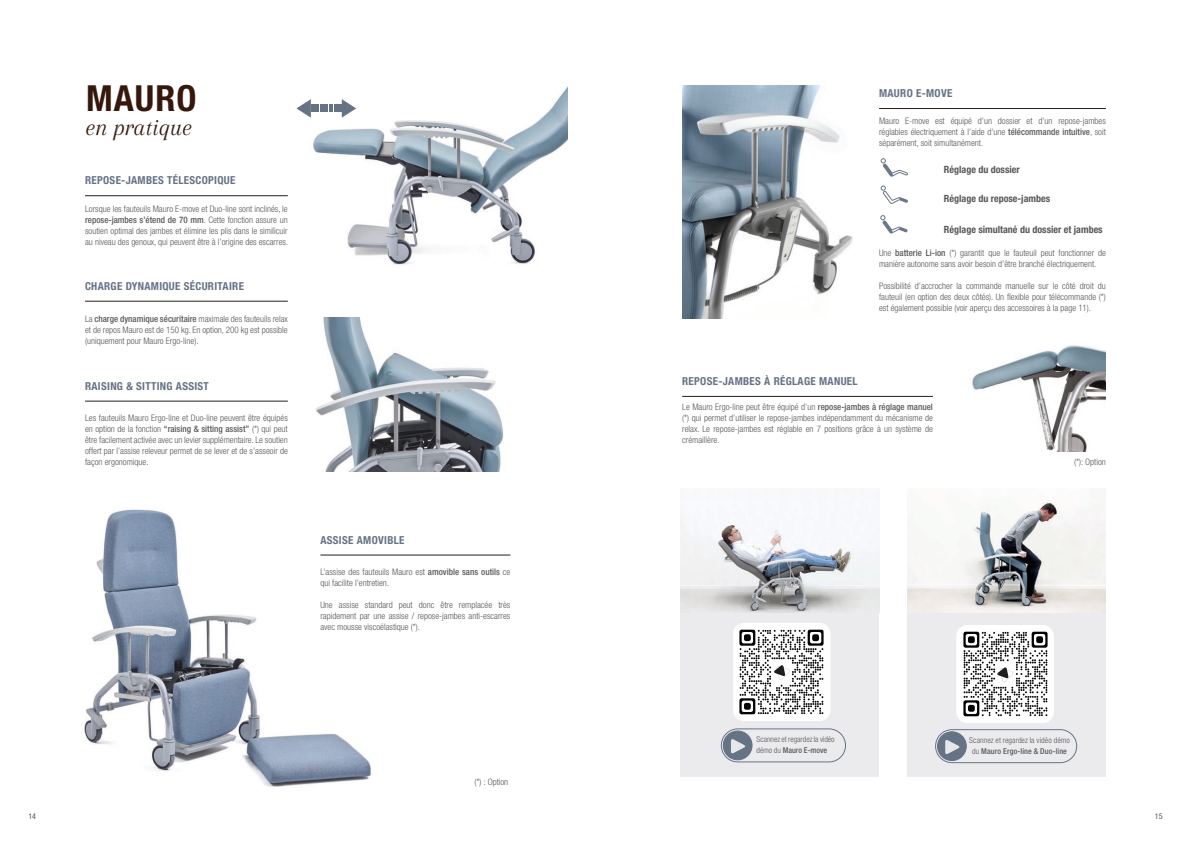
<style>
.page{position:relative;width:1191px;height:842px;background:#fff}
.page>*{position:absolute;margin:0;border:0;box-sizing:border-box;transform-origin:0 0}
.t1{font:700 condensed 36px "Helvetica Neue LT Std";letter-spacing:.03em;color:#35180b}
.t2{font:italic 24px "Arapey";color:#35180b}
.t3{font:700 condensed 11px "Helvetica Neue LT Std";letter-spacing:.03em;color:#667385}
.t4{font:700 condensed 10px "Helvetica Neue LT Std";color:#57585a}
.lopende_tekst{font:300 condensed 9px/11px "Helvetica Neue LT Std";color:#57585a;text-align:justify}
.Body_3{font:300 condensed 8px/11px "Helvetica Neue LT Std";letter-spacing:.005em;color:#57585a}
.t5{font:condensed 8px "Helvetica Neue LT Std";color:#57585a}
.s1{font-weight:500}
</style>
<div class="page">
<div style="left:680px;top:612px;width:199px;height:164px;background:#e6e7e9"></div>
<div style="left:907px;top:612px;width:199px;height:164px;background:#e6e7e9"></div>
<img style="left:316px;top:317px;width:188px;height:154px">
<img style="left:261px;top:87px;width:306px;height:178px">
<svg style="left:342px;top:99px;width:14px;height:19px"></svg>
<div style="left:334px;top:105px;width:8px;height:7px;background:#667385"></div>
<svg style="left:320px;top:105px;width:12px;height:7px"></svg>
<div style="left:311px;top:105px;width:8px;height:7px;background:#667385"></div>
<svg style="left:296px;top:99px;width:15px;height:19px"></svg>
<img style="left:84px;top:509px;width:374px;height:278px">
<img style="left:682px;top:85px;width:171px;height:233px">
<img style="left:972px;top:345px;width:134px;height:107px">
<img style="left:907px;top:494px;width:199px;height:118px">
<img style="left:680px;top:495px;width:199px;height:117px">
<img style="left:733px;top:623px;width:97px;height:98px">
<div style="left:772px;top:661px;width:19px;height:22px;background:#fff"></div>
<svg style="left:774px;top:665px;width:15px;height:15px"></svg>
<img style="left:956px;top:625px;width:98px;height:98px">
<div style="left:995px;top:663px;width:19px;height:22px;background:#fff"></div>
<svg style="left:997px;top:667px;width:16px;height:15px"></svg>
<hr style="left:85px;top:401px;width:203px;height:1px;background:#231f20">
<hr style="left:85px;top:196px;width:203px;height:1px;background:#231f20">
<hr style="left:320px;top:555px;width:190px;height:1px;background:#231f20">
<hr style="left:682px;top:396px;width:251px;height:1px;background:#231f20">
<div style="left:723px;top:731px;width:29px;height:29px;background:#667385;border-radius:50%"></div>
<div style="left:723px;top:730px;width:29px;height:30px;border:1px solid #667385;border-radius:50%"></div>
<div style="left:721px;top:728px;width:125px;height:34px;border:1px solid #667385;border-radius:17px"></div>
<svg style="left:731px;top:739px;width:14px;height:15px"></svg>
<div style="left:937px;top:732px;width:29px;height:28px;background:#667385;border-radius:50%"></div>
<div style="left:937px;top:731px;width:29px;height:30px;border:1px solid #667385;border-radius:50%"></div>
<div style="left:935px;top:729px;width:142px;height:34px;border:1px solid #667385;border-radius:17px"></div>
<svg style="left:945px;top:740px;width:14px;height:14px"></svg>
<hr style="left:879px;top:108px;width:227px;height:1px;background:#231f20">
<hr style="left:85px;top:301px;width:203px;height:1px;background:#231f20">
<svg style="left:880px;top:158px;width:28px;height:19px"></svg>
<svg style="left:880px;top:186px;width:28px;height:18px"></svg>
<svg style="left:880px;top:215px;width:28px;height:19px"></svg>
<p class="t1" style="left:86px;top:76px;width:112px">MAURO</p>
<p class="t2" style="left:86px;top:114px;width:108px">en pratique</p>
<p class="t3" style="left:85px;top:174px;width:152px">REPOSE-JAMBES TÉLESCOPIQUE</p>
<p class="lopende_tekst" style="left:85px;top:203px;width:205px">Lorsque les fauteuils Mauro E-move et Duo-line sont inclinés, le <span class="s1">repose-jambes s’étend de 70 mm</span>. Cette fonction assure un soutien optimal des jambes et élimine les plis dans le similicuir au niveau des genoux, qui peuvent être à l’origine des escarres.</p>
<p class="t3" style="left:85px;top:279px;width:160px">CHARGE DYNAMIQUE SÉCURITAIRE</p>
<p class="lopende_tekst" style="left:85px;top:313px;width:204px">La <span class="s1">charge dynamique sécuritaire</span> maximale des fauteuils relax et de repos Mauro est de 150 kg. En option, 200 kg est possible (uniquement pour Mauro Ergo-line).</p>
<p class="t3" style="left:85px;top:379px;width:125px">RAISING &amp; SITTING ASSIST</p>
<p class="lopende_tekst" style="left:85px;top:412px;width:204px">Les fauteuils Mauro Ergo-line et Duo-line peuvent être équipés en option de la fonction <span class="s1">“raising &amp; sitting assist”</span> (*) qui peut être facilement activée avec un levier supplémentaire. Le soutien offert par l’assise releveur permet de se lever et de s’asseoir de façon ergonomique.</p>
<p class="t3" style="left:320px;top:533px;width:86px">ASSISE AMOVIBLE</p>
<p class="lopende_tekst" style="left:320px;top:566px;width:191px">L’assise des fauteuils Mauro est <span class="s1">amovible sans outils</span> ce qui facilite l’entretien.</p>
<p class="lopende_tekst" style="left:320px;top:599px;width:191px">Une assise standard peut donc être remplacée très rapidement par une assise / repose-jambes anti-escarres avec mousse viscoélastique (*).</p>
<p class="lopende_tekst" style="left:474px;top:777px;width:35px">(*) : Option</p>
<p class="t3" style="left:879px;top:86px;width:75px">MAURO E-MOVE</p>
<p class="lopende_tekst" style="left:879px;top:115px;width:228px">Mauro E-move est équipé d’un dossier et d’un repose-jambes réglables électriquement à l’aide d’une <span class="s1">télécommande intuitive</span>, soit séparément, soit simultanément.</p>
<p class="t4" style="left:944px;top:163px;width:77px">Réglage du dossier</p>
<p class="t4" style="left:944px;top:193px;width:108px">Réglage du repose-jambes</p>
<p class="t4" style="left:944px;top:224px;width:160px">Réglage simultané du dossier et jambes</p>
<p class="lopende_tekst" style="left:879px;top:247px;width:228px">Une <span class="s1">batterie Li-ion</span> (*) garantit que le fauteuil peut fonctionner de manière autonome sans avoir besoin d’être branché électriquement.</p>
<p class="lopende_tekst" style="left:879px;top:280px;width:228px">Possibilité d’accrocher la commande manuelle sur le côté droit du fauteuil (en option des deux côtés). Un flexible pour télécommande (*) est également possible (voir aperçu des accessoires à la page 11).</p>
<p class="t3" style="left:682px;top:374px;width:177px">REPOSE-JAMBES À RÉGLAGE MANUEL</p>
<p class="lopende_tekst" style="left:682px;top:401px;width:252px">Le Mauro Ergo-line peut être équipé d’un <span class="s1">repose-jambes à réglage manuel </span>(*) qui permet d’utiliser le repose-jambes indépendamment du mécanisme de relax. Le repose-jambes est réglable en 7 positions grâce à un système de crémaillère.</p>
<p class="lopende_tekst" style="left:1074px;top:456px;width:33px">(*): Option</p>
<p class="Body_3" style="left:756px;top:734px;width:80px">Scannez et regardez la vidéo démo du <span class="s1">Mauro E-move</span></p>
<p class="Body_3" style="left:969px;top:735px;width:102px;text-align:center">Scannez et regardez la vidéo démo du <span class="s1">Mauro Ergo-line &amp; Duo-line</span></p>
<p class="t5" style="left:28px;top:811px;width:9px">14</p>
<p class="t5" style="left:1155px;top:812px;width:9px">15</p>
</div>
